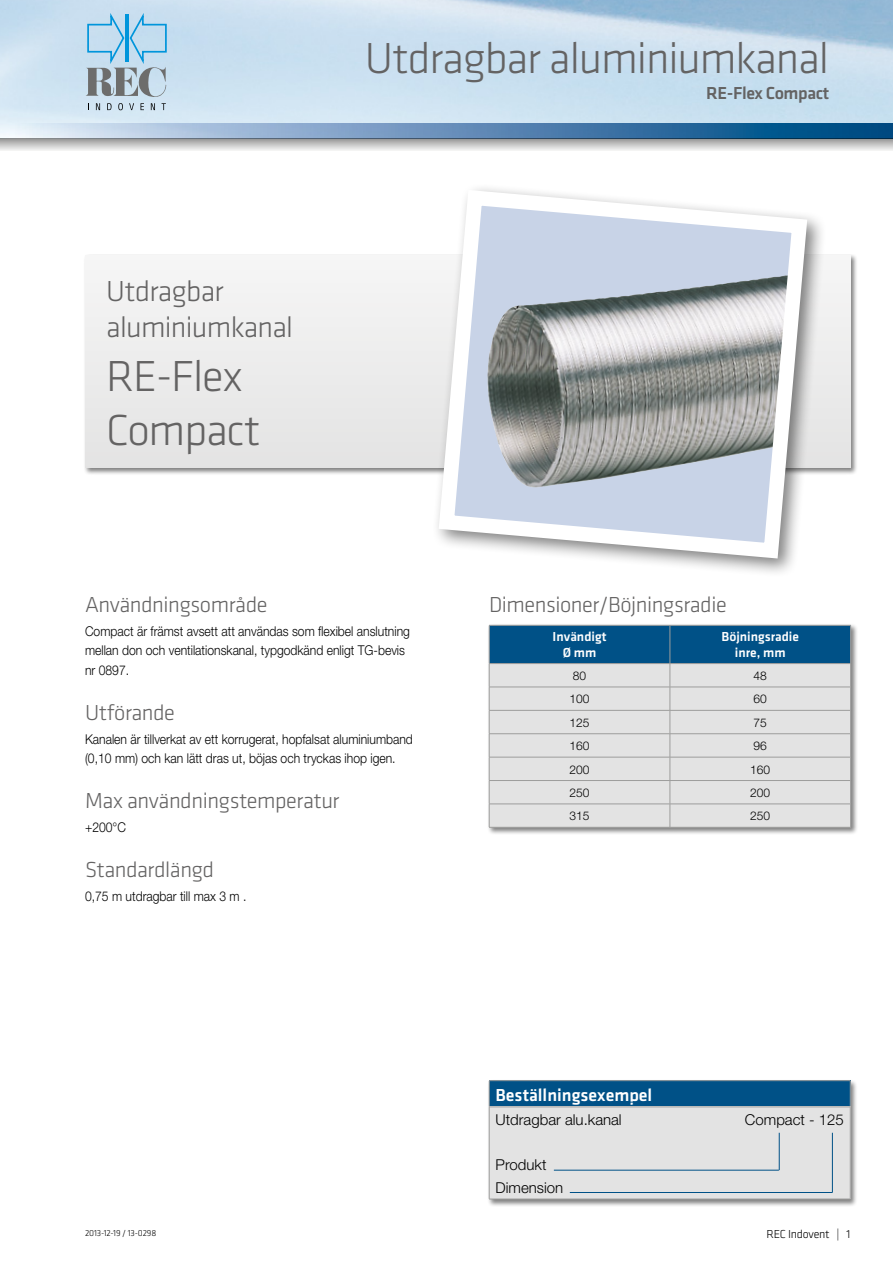
<style>
.page{position:relative;width:893px;height:1263px;background:#fff}
.page>*{position:absolute;margin:0;border:0;box-sizing:border-box;transform-origin:0 0}
.t1{font:300 45px/54px "Klavika";letter-spacing:-.025em;color:#646363}
.t2{font:300 30px/36px "Klavika";letter-spacing:-.025em;color:#646363}
.t3{font:300 22.5px "Klavika";letter-spacing:-.02em;color:#646363}
.t4{font:500 18px "Klavika";color:#fff}
.t5{font:500 18px "Klavika";letter-spacing:-.025em;color:#646363}
.t6{font:300 15px/22.5px "Helvetica Neue";color:#000}
.t7{font:300 13.5px/19.5px "Helvetica Neue";color:#000;scale:.9 1}
.t8{font:500 13.5px/16.2px "Klavika";color:#fff;text-align:center}
.t9{font:300 12px "Helvetica Neue";color:#000}
.t10{font:300 12px "Klavika";letter-spacing:-.02em;color:#000}
.t11{font:300 9px "Klavika";letter-spacing:-.02em;color:#000}
</style>
<div class="page">
<svg style="left:1px;top:123px;width:892px;height:15px;background:#6994bb"></svg>
<svg style="left:0;top:138px;width:893px;height:13px;background:#bebfc1"></svg>
<svg style="left:0;top:123px;width:1px;height:15px"></svg>
<div style="left:83px;top:254px;width:775px;height:221px;background:#000;opacity:.5"></div>
<div style="left:85px;top:255px;width:765px;height:213px;background:#ededed"></div>
<svg style="left:86px;top:13px;width:82px;height:97px;background:#a8c6d9"></svg>
<div style="left:432px;top:183px;width:395px;height:395px;background:#000;opacity:.5"></div>
<svg style="left:431px;top:183px;width:384px;height:383px"></svg>
<div style="left:487px;top:1079px;width:371px;height:128px;background:#000;opacity:.5"></div>
<div style="left:489px;top:1081px;width:361px;height:26px;background:#005187"></div>
<div style="left:489px;top:1107px;width:361px;height:92px;background:#e3e3e3"></div>
<hr style="left:489px;top:1080px;width:361px;height:1px;background:#9d9d9c">
<svg style="left:489px;top:1081px;width:1px;height:26px"></svg>
<svg style="left:850px;top:1081px;width:1px;height:26px"></svg>
<hr style="left:489px;top:1107px;width:361px;height:1px;background:#9d9d9c">
<hr style="left:489px;top:1107px;width:1px;height:92px;background:#9d9d9c">
<hr style="left:850px;top:1107px;width:1px;height:92px;background:#9d9d9c">
<hr style="left:489px;top:1199px;width:361px;height:1px;background:#9d9d9c">
<hr style="left:554px;top:1170px;width:225px;height:1px;background:#005187">
<hr style="left:779px;top:1133px;width:1px;height:37px;background:#005187">
<hr style="left:570px;top:1192px;width:262px;height:1px;background:#005187">
<hr style="left:832px;top:1133px;width:1px;height:59px;background:#005187">
<div style="left:487px;top:623px;width:371px;height:212px;background:#000;opacity:.5"></div>
<svg style="left:489px;top:625px;width:362px;height:202px;background:#b6c5ce"></svg>
<hr style="left:489px;top:827px;width:181px;height:1px;background:#9d9d9c">
<hr style="left:670px;top:827px;width:181px;height:1px;background:#9d9d9c">
<h2 class="t2" style="left:106px;top:273px;width:188px">Utdragbar aluminiumkanal</h2>
<h1 class="t1" style="left:106px;top:350px;width:156px">RE-Flex<br>Compact</h1>
<h1 class="t1" style="left:365px;top:32px;width:466px">Utdragbar aluminiumkanal</h1>
<h3 class="t5" style="left:706px;top:83px;width:124px">RE-Flex Compact</h3>
<h3 class="t3" style="left:85px;top:592px;width:184px">Användningsområde</h3>
<p class="t7" style="left:85px;top:621px;width:363px">Compact är främst avsett att användas som flexibel anslutning mellan don och ventilationskanal, typgodkänd enligt TG-bevis nr 0897.</p>
<h3 class="t3" style="left:85px;top:700px;width:91px">Utförande</h3>
<p class="t7" style="left:85px;top:729px;width:366px">Kanalen är tillverkat av ett korrugerat, hopfalsat aluminiumband (0,10 mm) och kan lätt dras ut, böjas och tryckas ihop igen.</p>
<h3 class="t3" style="left:85px;top:788px;width:256px">Max användningstemperatur</h3>
<p class="t7" style="left:85px;top:817px;width:47px">+200°C</p>
<h3 class="t3" style="left:85px;top:857px;width:131px">Standardlängd</h3>
<p class="t7" style="left:85px;top:886px;width:181px">0,75 m utdragbar till max 3 m .</p>
<p class="t11" style="left:85px;top:1228px;width:73px">2013-12-19 / 13-0298</p>
<h3 class="t3" style="left:489px;top:592px;width:239px">Dimensioner/Böjningsradie</h3>
<p class="t8" style="left:553px;top:629px;width:55px">Invändigt<br>Ø mm</p>
<p class="t8" style="left:721px;top:629px;width:79px">Böjningsradie inre, mm</p>
<p class="t9" style="left:573px;top:668px;width:15px">80</p>
<p class="t9" style="left:754px;top:668px;width:15px">48</p>
<p class="t9" style="left:570px;top:692px;width:22px">100</p>
<p class="t9" style="left:754px;top:692px;width:15px">60</p>
<p class="t9" style="left:570px;top:715px;width:22px">125</p>
<p class="t9" style="left:754px;top:715px;width:15px">75</p>
<p class="t9" style="left:570px;top:738px;width:22px">160</p>
<p class="t9" style="left:754px;top:738px;width:15px">96</p>
<p class="t9" style="left:570px;top:762px;width:22px">200</p>
<p class="t9" style="left:750px;top:762px;width:22px">160</p>
<p class="t9" style="left:570px;top:785px;width:22px">250</p>
<p class="t9" style="left:750px;top:785px;width:22px">200</p>
<p class="t9" style="left:570px;top:809px;width:22px">315</p>
<p class="t9" style="left:750px;top:809px;width:22px">250</p>
<h3 class="t4" style="left:496px;top:1085px;width:158px">Beställningsexempel</h3>
<p class="t6" style="left:496px;top:1108px;width:128px">Utdragbar alu.kanal</p>
<p class="t6" style="left:745px;top:1108px;width:100px">Compact - 125</p>
<p class="t6" style="left:496px;top:1153px;width:69px">Produkt<br>Dimension</p>
<p class="t10" style="left:766px;top:1227px;width:85px">REC Indovent | 1</p>
</div>
